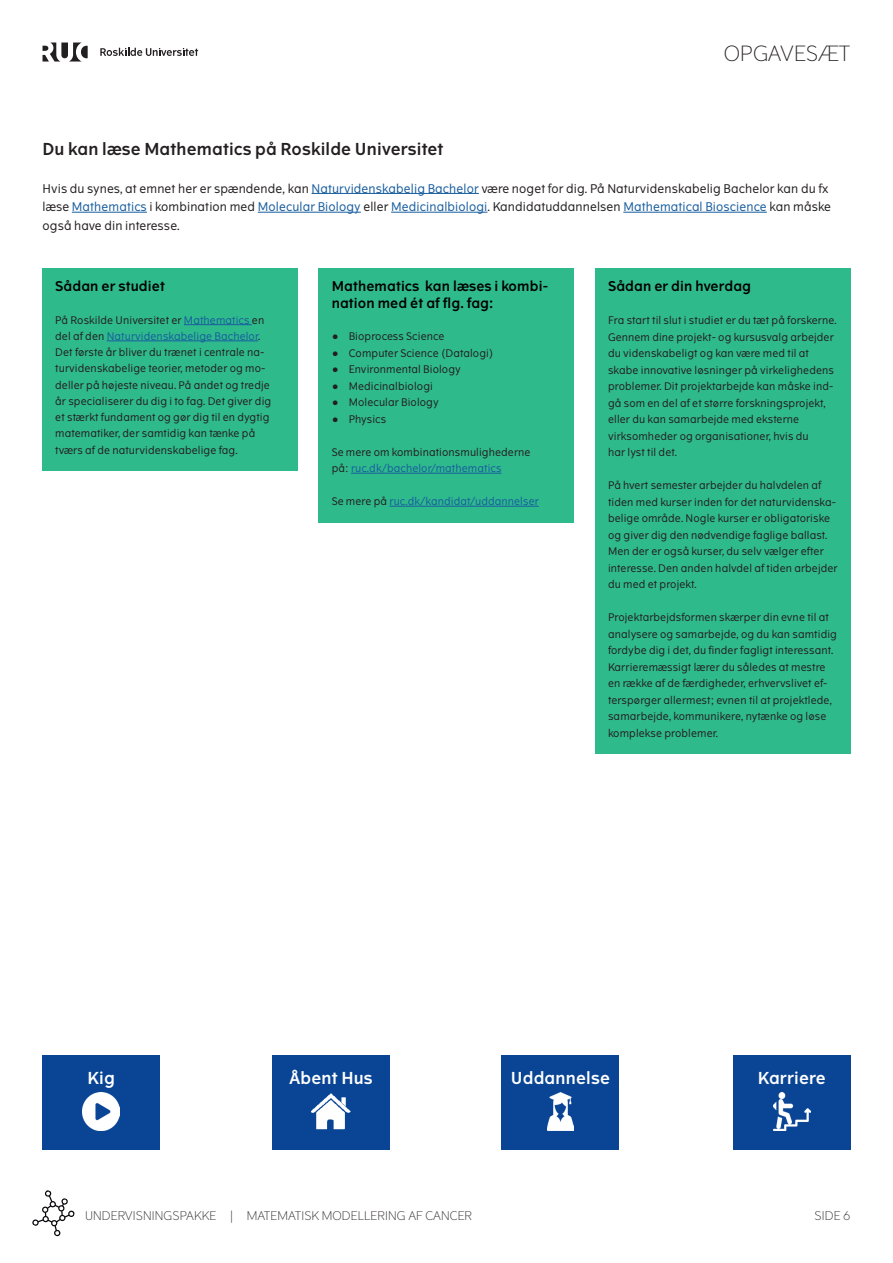
<style>
.page{position:relative;width:893px;height:1263px;background:#fff}
.page>*{position:absolute;margin:0;border:0;box-sizing:border-box;transform-origin:0 0}
.t1{font:300 21px "The Wave";letter-spacing:-.01em;color:#231f20}
.Underoverskrift{font:16.5px "The Wave D Bd";letter-spacing:.01em;color:#231f20}
.Underoverskrift-2{font:16.5px "The Wave D Bd";letter-spacing:.01em;color:#fff}
.Brødtekst_FAKTABOKS{font:13.5px/16.2px "The Wave D Bd";letter-spacing:.01em;color:#000}
.Brødtekst{font:12px/18.8px "The Wave";letter-spacing:.01em;color:#231f20}
.t2{font:300 12px "The Wave";letter-spacing:.01em;color:#231f20}
.Brødtekst_FAKTABOKS-2{font:10.5px/16.5px "The Wave";letter-spacing:.01em;color:#231f20}
.Brødtekst_FAKTABOKS-3{font:10.5px "The Wave";letter-spacing:.01em;color:#175d9e}
.s1{color:#175d9e}
.s2{color:#231f20}
</style>
<div class="page">
<div style="left:502px;top:1055px;width:117px;height:94px;background:#094594"></div>
<img style="left:548px;top:1093px;width:25px;height:37px">
<div style="left:43px;top:1055px;width:117px;height:94px;background:#094594"></div>
<img style="left:83px;top:1093px;width:37px;height:37px">
<div style="left:272px;top:1055px;width:117px;height:94px;background:#094594"></div>
<img style="left:311px;top:1093px;width:40px;height:37px">
<div style="left:733px;top:1055px;width:117px;height:94px;background:#094594"></div>
<img style="left:773px;top:1093px;width:37px;height:37px">
<div style="left:43px;top:268px;width:255px;height:202px;background:#2fba8c"></div>
<hr style="left:184px;top:324px;width:68px;height:1px;background:#175d9e">
<hr style="left:107px;top:341px;width:151px;height:1px;background:#175d9e">
<div style="left:319px;top:268px;width:255px;height:254px;background:#2fba8c"></div>
<hr style="left:351px;top:473px;width:150px;height:1px;background:#175d9e">
<hr style="left:389px;top:506px;width:150px;height:1px;background:#175d9e">
<div style="left:595px;top:268px;width:255px;height:486px;background:#2fba8c"></div>
<hr style="left:312px;top:193px;width:167px;height:1px;background:#175d9e">
<hr style="left:72px;top:212px;width:75px;height:1px;background:#175d9e">
<hr style="left:258px;top:212px;width:103px;height:1px;background:#175d9e">
<hr style="left:391px;top:212px;width:96px;height:1px;background:#175d9e">
<hr style="left:623px;top:212px;width:144px;height:1px;background:#175d9e">
<svg style="left:32px;top:1190px;width:43px;height:47px"></svg>
<svg style="left:43px;top:43px;width:45px;height:19px"></svg>
<svg style="left:100px;top:48px;width:98px;height:8px"></svg>
<h1 class="t1" style="left:724px;top:40px;width:128px">OPGAVESÆT</h1>
<p class="Underoverskrift" style="left:43px;top:139px;width:402px">Du kan læse Mathematics på Roskilde Universitet</p>
<p class="Brødtekst" style="left:43px;top:179px;width:790px">Hvis du synes, at emnet her er spændende, kan <span class="s1">Naturvidenskabelig Bachelor</span> være noget for dig. På Naturvidenskabelig Bachelor kan du fx læse <span class="s1">Mathematics</span> i kombination med <span class="s1">Molecular Biology</span> eller <span class="s1">Medicinalbiologi</span>. Kandidatuddannelsen <span class="s1">Mathematical Bioscience</span> kan måske også have din interesse.</p>
<p class="Brødtekst_FAKTABOKS" style="left:55px;top:279px;width:111px">Sådan er studiet</p>
<p class="Brødtekst_FAKTABOKS-2" style="left:55px;top:312px;width:217px">På Roskilde Universitet er <span class="s1">Mathematics</span> en del af den <span class="s1">Naturvidenskabelige Bachelor</span>.<br>Det første år bliver du trænet i centrale na&shy;turvidenskabelige teorier, metoder og mo&shy;deller på højeste niveau. På andet og tredje år specialiserer du dig i to fag. Det giver dig et stærkt fundament og gør dig til en dygtig matematiker, der samtidig kan tænke på tværs af de naturvidenskabelige fag.</p>
<p class="Brødtekst_FAKTABOKS" style="left:332px;top:279px;width:218px">Mathematics kan læses i kombi&shy;nation med ét af flg. fag:</p>
<p class="Brødtekst_FAKTABOKS-2" style="left:332px;top:328px;width:114px">• Bioprocess Science</p>
<p class="Brødtekst_FAKTABOKS-2" style="left:332px;top:345px;width:163px">• Computer Science (Datalogi)</p>
<p class="Brødtekst_FAKTABOKS-2" style="left:332px;top:361px;width:131px">• Environmental Biology</p>
<p class="Brødtekst_FAKTABOKS-2" style="left:332px;top:378px;width:103px">• Medicinalbiologi</p>
<p class="Brødtekst_FAKTABOKS-2" style="left:332px;top:394px;width:109px">• Molecular Biology</p>
<p class="Brødtekst_FAKTABOKS-2" style="left:332px;top:411px;width:56px">• Physics</p>
<p class="Brødtekst_FAKTABOKS-2" style="left:332px;top:444px;width:200px">Se mere om kombinationsmulighederne på: <span class="s1">ruc.dk/bachelor/mathematics</span></p>
<p class="Brødtekst_FAKTABOKS-3" style="left:332px;top:495px;width:209px"><span class="s2">Se mere på</span> ruc.dk/kandidat/uddannelser</p>
<p class="Brødtekst_FAKTABOKS" style="left:608px;top:279px;width:145px">Sådan er din hverdag</p>
<p class="Brødtekst_FAKTABOKS-2" style="left:608px;top:312px;width:230px">Fra start til slut i studiet er du tæt på forskerne.<br>Gennem dine projekt- og kursusvalg arbejder du videnskabeligt og kan være med til at skabe innovative løsninger på virkelighedens problemer. Dit projektarbejde kan måske ind&shy;gå som en del af et større forskningsprojekt,</p>
<p class="Brødtekst_FAKTABOKS-2" style="left:608px;top:411px;width:193px">eller du kan samarbejde med eksterne</p>
<p class="Brødtekst_FAKTABOKS-2" style="left:608px;top:428px;width:202px">virksomheder og organisationer, hvis du</p>
<p class="Brødtekst_FAKTABOKS-2" style="left:608px;top:444px;width:70px">har lyst til det.</p>
<p class="Brødtekst_FAKTABOKS-2" style="left:608px;top:477px;width:231px">På hvert semester arbejder du halvdelen af tiden med kurser inden for det naturvidenska&shy;belige område. Nogle kurser er obligatoriske og giver dig den nødvendige faglige ballast.<br>Men der er også kurser, du selv vælger efter interesse. Den anden halvdel af tiden arbejder du med et projekt.</p>
<p class="Brødtekst_FAKTABOKS-2" style="left:608px;top:609px;width:230px">Projektarbejdsformen skærper din evne til at analysere og samarbejde, og du kan samtidig fordybe dig i det, du finder fagligt interessant.<br>Karrieremæssigt lærer du således at mestre en række af de færdigheder, erhvervslivet ef&shy;terspørger allermest; evnen til at projektlede,</p>
<p class="Brødtekst_FAKTABOKS-2" style="left:608px;top:708px;width:220px">samarbejde, kommunikere, nytænke og løse komplekse problemer.</p>
<p class="Underoverskrift-2" style="left:88px;top:1067px;width:29px">Kig</p>
<p class="Underoverskrift-2" style="left:289px;top:1067px;width:85px">Åbent Hus</p>
<p class="Underoverskrift-2" style="left:511px;top:1067px;width:101px">Uddannelse</p>
<p class="Underoverskrift-2" style="left:758px;top:1067px;width:69px">Karriere</p>
<p class="t2" style="left:85px;top:1208px;width:389px">UNDERVISNINGSPAKKE | MATEMATISK MODELLERING AF CANCER</p>
<p class="t2" style="left:814px;top:1208px;width:38px">SIDE 6</p>
</div>
